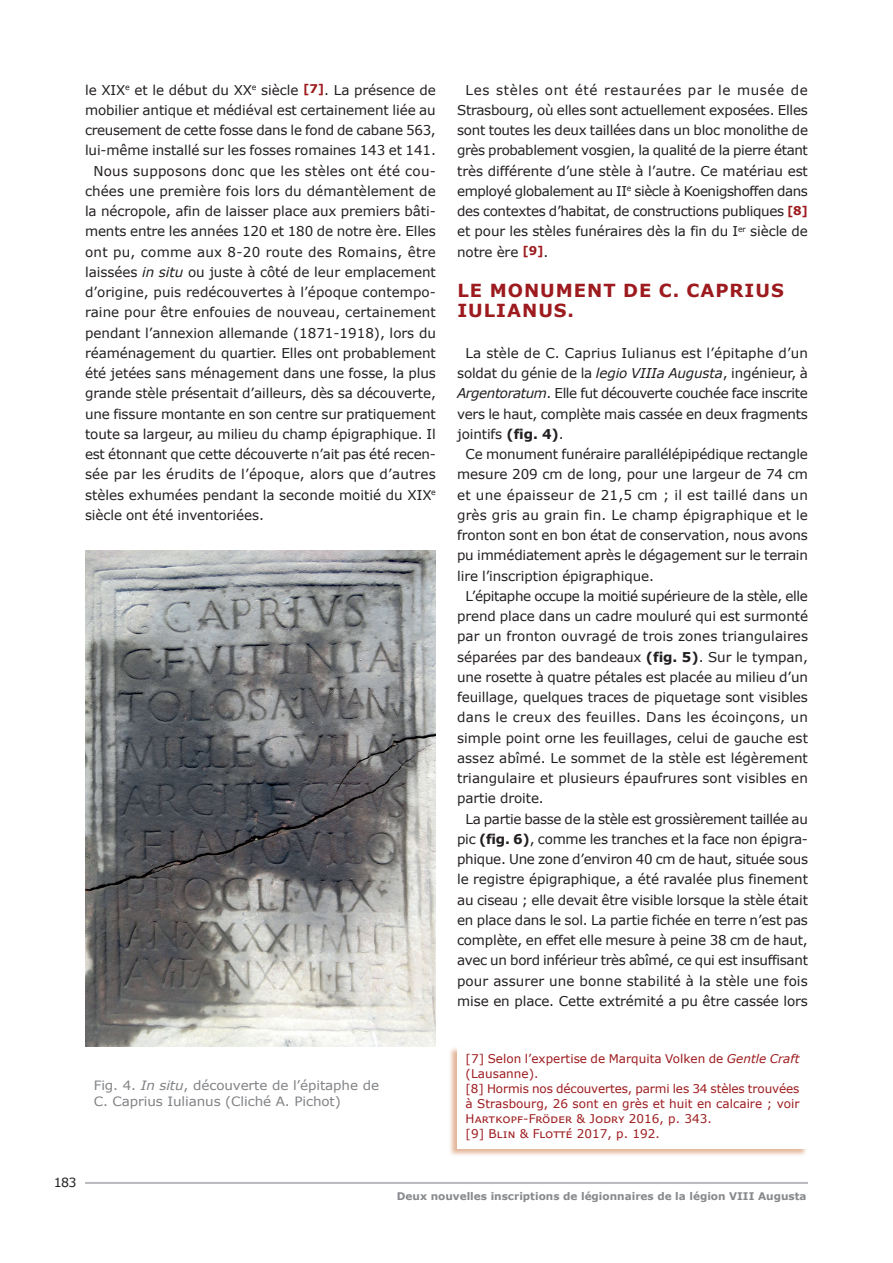
<style>
.page{position:relative;width:893px;height:1263px;background:#fff}
.page>*{position:absolute;margin:0;border:0;box-sizing:border-box;transform-origin:0 0}
.t1{font:700 18px/20.2px "Verdana";letter-spacing:.055em;color:#9d1b1e}
.t2{font:13.5px/20.2px "Verdana";letter-spacing:-.005em;color:#231f20;text-align:justify}
.t3{font:13.5px "Verdana";letter-spacing:.015em;color:#231f20}
.t4{font:13.5px "Verdana";letter-spacing:-.025em;color:#231f20}
.t5{font:13.5px "Verdana";letter-spacing:.02em;color:#231f20}
.t6{font:12.9px/16.5px "Verdana";letter-spacing:-.005em;color:#808285;scale:1.05 1}
.t7{font:12.6px "Verdana";color:#231f20}
.t8{font:12px/15px "Verdana";letter-spacing:.005em;color:#9d1b1e}
.t9{font:700 10.5px "Verdana";color:#87898c}
.s1{font-weight:700;font-size:12px;color:#9d1b1e}
.s2{font-style:italic}
.s3{font-weight:700}
</style>
<div class="page">
<hr style="left:85px;top:1182px;width:723px;height:2px;background:#bcbdc0">
<div style="left:448px;top:1046px;width:360px;height:111px;background:#c86c33;opacity:.5"></div>
<div style="left:457px;top:1047px;width:351px;height:101px;background:#fff"></div>
<img style="left:85px;top:550px;width:351px;height:496px">
<p class="t2" style="left:85px;top:79px;width:352px">le XIX<sup>e</sup> et le début du XX<sup>e</sup> siècle <span class="s1">[7]</span>. La présence de</p>
<p class="t2" style="left:85px;top:100px;width:352px">mobilier antique et médiéval est certainement liée au</p>
<p class="t4" style="left:85px;top:121px;width:352px">creusement de cette fosse dans le fond de cabane 563,</p>
<p class="t2" style="left:85px;top:140px;width:352px">lui-même installé sur les fosses romaines 143 et 141.</p>
<p class="t3" style="left:94px;top:161px;width:344px">Nous supposons donc que les stèles ont été cou-</p>
<p class="t2" style="left:85px;top:181px;width:352px">chées une première fois lors du démantèlement de</p>
<p class="t2" style="left:85px;top:201px;width:352px">la nécropole, afin de laisser place aux premiers bâti-</p>
<p class="t2" style="left:85px;top:221px;width:352px">ments entre les années 120 et 180 de notre ère. Elles</p>
<p class="t5" style="left:85px;top:242px;width:352px">ont pu, comme aux 8-20 route des Romains, être</p>
<p class="t2" style="left:85px;top:262px;width:352px">laissées <span class="s2">in situ</span> ou juste à côté de leur emplacement</p>
<p class="t2" style="left:85px;top:282px;width:352px">d’origine, puis redécouvertes à l’époque contempo-</p>
<p class="t2" style="left:85px;top:302px;width:352px">raine pour être enfouies de nouveau, certainement</p>
<p class="t2" style="left:85px;top:322px;width:352px">pendant l’annexion allemande (1871-1918), lors du</p>
<p class="t2" style="left:85px;top:343px;width:352px">réaménagement du quartier. Elles ont probablement</p>
<p class="t2" style="left:85px;top:363px;width:352px">été jetées sans ménagement dans une fosse, la plus</p>
<p class="t2" style="left:85px;top:383px;width:352px">grande stèle présentait d’ailleurs, dès sa découverte,</p>
<p class="t2" style="left:85px;top:403px;width:352px">une fissure montante en son centre sur pratiquement</p>
<p class="t2" style="left:85px;top:424px;width:352px">toute sa largeur, au milieu du champ épigraphique. Il</p>
<p class="t2" style="left:85px;top:444px;width:352px">est étonnant que cette découverte n’ait pas été recen-</p>
<p class="t3" style="left:85px;top:465px;width:352px">sée par les érudits de l’époque, alors que d’autres</p>
<p class="t2" style="left:85px;top:484px;width:352px">stèles exhumées pendant la seconde moitié du XIX<sup>e</sup></p>
<p class="t2" style="left:85px;top:505px;width:180px">siècle ont été inventoriées.</p>
<p class="t2" style="left:457px;top:79px;width:352px;text-indent:9px">Les stèles ont été restaurées par le musée de Strasbourg, où elles sont actuellement exposées. Elles sont toutes les deux taillées dans un bloc monolithe de grès probablement vosgien, la qualité de la pierre étant très différente d’une stèle à l’autre. Ce matériau est employé globalement au II<sup>e</sup> siècle à Koenigshoffen dans des contextes d’habitat, de constructions publiques <span class="s1">[8] </span>et pour les stèles funéraires dès la fin du I<sup>er</sup> siècle de notre ère <span class="s1">[9]</span>.</p>
<h1 class="t1" style="left:457px;top:280px;width:328px">LE MONUMENT DE C. CAPRIUS<br>IULIANUS.</h1>
<p class="t2" style="left:457px;top:343px;width:352px;text-indent:9px">La stèle de C. Caprius Iulianus est l’épitaphe d’un soldat du génie de la <span class="s2">legio VIIIa Augusta</span>, ingénieur, à <span class="s2">Argentoratum</span>. Elle fut découverte couchée face inscrite vers le haut, complète mais cassée en deux fragments jointifs <span class="s3">(fig. 4)</span>.</p>
<p class="t2" style="left:457px;top:444px;width:352px;text-indent:9px">Ce monument funéraire parallélépipédique rectangle mesure 209 cm de long, pour une largeur de 74 cm et une épaisseur de 21,5 cm ; il est taillé dans un grès gris au grain fin. Le champ épigraphique et le fronton sont en bon état de conservation, nous avons pu immédiatement après le dégagement sur le terrain lire l’inscription épigraphique.</p>
<p class="t2" style="left:457px;top:586px;width:352px;text-indent:9px">L’épitaphe occupe la moitié supérieure de la stèle, elle prend place dans un cadre mouluré qui est surmonté par un fronton ouvragé de trois zones triangulaires séparées par des bandeaux <span class="s3">(fig. 5)</span>. Sur le tympan, une rosette à quatre pétales est placée au milieu d’un feuillage, quelques traces de piquetage sont visibles dans le creux des feuilles. Dans les écoinçons, un simple point orne les feuillages, celui de gauche est assez abîmé. Le sommet de la stèle est légèrement triangulaire et plusieurs épaufrures sont visibles en partie droite.</p>
<p class="t2" style="left:457px;top:808px;width:352px;text-indent:9px">La partie basse de la stèle est grossièrement taillée au pic <span class="s3">(fig. 6)</span>, comme les tranches et la face non épigra&shy;phique. Une zone d’environ 40 cm de haut, située sous le registre épigraphique, a été ravalée plus finement au ciseau ; elle devait être visible lorsque la stèle était en place dans le sol. La partie fichée en terre n’est pas complète, en effet elle mesure à peine 38 cm de haut, avec un bord inférieur très abîmé, ce qui est insuffisant pour assurer une bonne stabilité à la stèle une fois mise en place. Cette extrémité a pu être cassée lors</p>
<p class="t6" style="left:94px;top:1077px;width:273px">Fig. 4. <span class="s2">In situ</span>, découverte de l’épitaphe de<br>C. Caprius Iulianus (Cliché A. Pichot)</p>
<p class="t7" style="left:54px;top:1173px;width:24px">183</p>
<p class="t8" style="left:466px;top:1051px;width:335px">[7] Selon l’expertise de Marquita Volken de <span class="s2">Gentle Craft </span>(Lausanne).<br>[8] Hormis nos découvertes, parmi les 34 stèles trouvées à Strasbourg, 26 sont en grès et huit en calcaire ; voir Hartkopf-Fröder &amp; Jodry 2016, p. 343.<br>[9] Blin &amp; Flotté 2017, p. 192.</p>
<p class="t9" style="left:397px;top:1189px;width:411px">Deux nouvelles inscriptions de légionnaires de la légion VIII Augusta</p>
</div>
